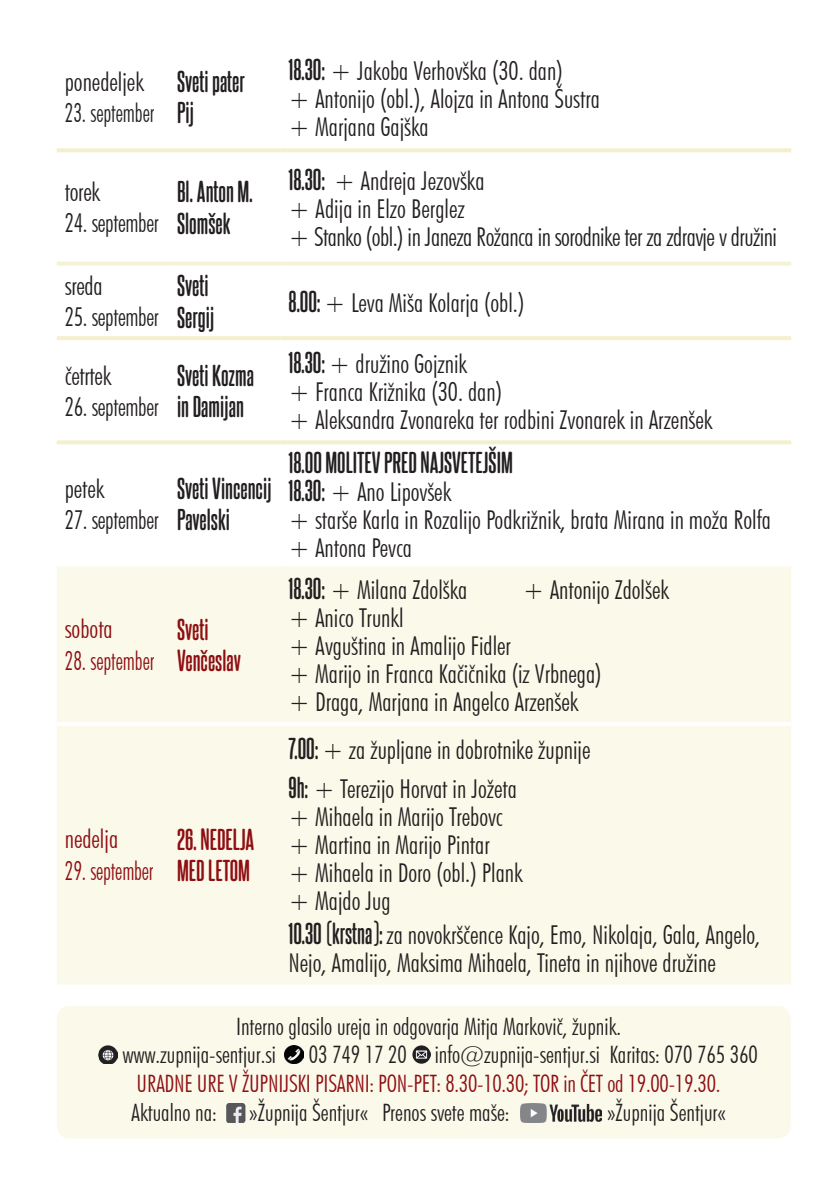
<style>
.page{position:relative;width:840px;height:1191px;background:#fff}
.page>*{position:absolute;margin:0;border:0;box-sizing:border-box;transform-origin:0 0}
.t1{font:300 condensed 26px/28px "Futura BT";color:#231f20}
.t2{font:700 26px/31.2px "Steelfish Rounded Rg";color:#231f20}
.t3{font:300 condensed 26px/28px "Futura BT";letter-spacing:-.02em;color:#231f20}
.t4{font:300 condensed 26px "Futura BT";color:#231f20;scale:.92 1}
.t5{font:700 26px/31.2px "Steelfish Rounded Rg";color:#8e0e12}
.t6{font:300 condensed 26px "Futura BT";color:#8e0e12;scale:.85 1}
.t7{font:300 condensed 26px "Futura BT";color:#8e0e12}
.t8{font:300 condensed 26px "Futura BT";color:#231f20;scale:.85 1}
.t9{font:300 condensed 24px/28.8px "Futura BT";color:#231f20}
.t10{font:300 condensed 24px "Futura BT";letter-spacing:-.01em;color:#8e0e12}
.s1{font-family:"Steelfish Rounded Rg";font-weight:700;font-stretch:normal}
</style>
<div class="page">
<svg style="left:57px;top:152px;width:733px;height:293px"></svg>
<div style="left:57px;top:566px;width:733px;height:418px;background:#faf9ea"></div>
<svg style="left:57px;top:262px;width:112px;height:4px"></svg>
<svg style="left:169px;top:262px;width:111px;height:4px"></svg>
<svg style="left:280px;top:262px;width:510px;height:4px;background:#f5f4d8"></svg>
<hr style="left:57px;top:336px;width:112px;height:4px;background:#f4f0cd">
<hr style="left:169px;top:336px;width:111px;height:4px;background:#f4f0cd">
<hr style="left:280px;top:336px;width:510px;height:4px;background:#f4f0cd">
<svg style="left:57px;top:440px;width:112px;height:4px"></svg>
<svg style="left:169px;top:440px;width:111px;height:4px"></svg>
<svg style="left:280px;top:440px;width:510px;height:4px;background:#f5f1d1"></svg>
<hr style="left:57px;top:722px;width:112px;height:4px;background:#fff">
<hr style="left:169px;top:722px;width:111px;height:4px;background:#fff">
<hr style="left:280px;top:722px;width:510px;height:4px;background:#fff">
<svg style="left:57px;top:148px;width:112px;height:4px"></svg>
<svg style="left:169px;top:148px;width:111px;height:4px"></svg>
<svg style="left:280px;top:148px;width:510px;height:4px;background:#f4f1d0"></svg>
<div style="left:57px;top:1005px;width:733px;height:133px;background:#faf9ea;border-radius:12px"></div>
<img style="left:285px;top:1045px;width:18px;height:18px">
<img style="left:412px;top:1045px;width:18px;height:18px">
<img style="left:226px;top:1104px;width:19px;height:18px">
<img style="left:520px;top:1104px;width:81px;height:18px">
<img style="left:99px;top:1045px;width:18px;height:19px">
<p class="t1" style="left:65px;top:67px;width:80px">ponedeljek</p>
<p class="t8" style="left:65px;top:97px;width:107px">23. september</p>
<p class="t1" style="left:65px;top:178px;width:37px">torek</p>
<p class="t4" style="left:65px;top:207px;width:104px">24. september</p>
<p class="t1" style="left:65px;top:272px;width:39px">sreda</p>
<p class="t4" style="left:65px;top:301px;width:104px">25. september</p>
<p class="t1" style="left:65px;top:361px;width:48px">četrtek</p>
<p class="t4" style="left:65px;top:391px;width:104px">26. september</p>
<p class="t1" style="left:65px;top:474px;width:41px">petek</p>
<p class="t4" style="left:65px;top:504px;width:104px">27. september</p>
<p class="t7" style="left:65px;top:613px;width:49px">sobota</p>
<p class="t6" style="left:65px;top:644px;width:107px">28. september</p>
<p class="t2" style="left:177px;top:64px;width:69px">Sveti pater<br>Pij</p>
<p class="t2" style="left:177px;top:174px;width:77px">Bl. Anton M.<br>Slomšek</p>
<p class="t2" style="left:177px;top:268px;width:39px">Sveti<br>Sergij</p>
<p class="t2" style="left:177px;top:357px;width:78px">Sveti Kozma in Damijan</p>
<p class="t2" style="left:177px;top:470px;width:96px">Sveti Vincencij<br>Pavelski</p>
<p class="t5" style="left:177px;top:611px;width:65px">Sveti<br>Venčeslav</p>
<p class="t1" style="left:288px;top:56px;width:313px"><span class="s1">18.30:</span> + Jakoba Verhovška (30. dan)<br>+ Antonijo (obl.), Alojza in Antona Šustra + Marjana Gajška</p>
<p class="t3" style="left:288px;top:167px;width:490px"><span class="s1">18.30:</span> + Andreja Jezovška<br>+ Adija in Elzo Berglez<br>+ Stanko (obl.) in Janeza Rožanca in sorodnike ter za zdravje v družini</p>
<p class="t1" style="left:288px;top:288px;width:237px"><span class="s1">8.00:</span> + Leva Miša Kolarja (obl.)</p>
<p class="t1" style="left:288px;top:350px;width:425px"><span class="s1">18.30:</span> + družino Gojznik<br>+ Franca Križnika (30. dan)<br>+ Aleksandra Zvonareka ter rodbini Zvonarek in Arzenšek</p>
<p class="t2" style="left:288px;top:444px;width:226px">18.00 MOLITEV PRED NAJSVETEJŠIM</p>
<p class="t1" style="left:288px;top:477px;width:483px"><span class="s1">18.30:</span> + Ano Lipovšek<br>+ starše Karla in Rozalijo Podkrižnik, brata Mirana in moža Rolfa + Antona Pevca</p>
<p class="t1" style="left:288px;top:576px;width:180px"><span class="s1">18.30:</span> + Milana Zdolška</p>
<p class="t1" style="left:522px;top:576px;width:147px">+ Antonijo Zdolšek</p>
<p class="t1" style="left:288px;top:604px;width:314px">+ Anico Trunkl<br>+ Avguština in Amalijo Fidler<br>+ Marijo in Franca Kačičnika (iz Vrbnega) + Draga, Marjana in Angelco Arzenšek</p>
<p class="t1" style="left:288px;top:729px;width:303px;line-height:39.4px"><span class="s1">7.00:</span> + za župljane in dobrotnike župnije<br><span class="s1">9h:</span> + Terezijo Horvat in Jožeta</p>
<p class="t1" style="left:288px;top:802px;width:236px">+ Mihaela in Marijo Trebovc + Martina in Marijo Pintar<br>+ Mihaela in Doro (obl.) Plank + Majdo Jug</p>
<p class="t1" style="left:288px;top:920px;width:473px"><span class="s1">10.30 (krstna):</span> za novokrščence Kajo, Emo, Nikolaja, Gala, Angelo,<br>Nejo, Amalijo, Maksima Mihaela, Tineta in njihove družine</p>
<p class="t9" style="left:122px;top:1011px;width:500px;text-indent:113px">Interno glasilo ureja in odgovarja Mitja Markovič, župnik. www.zupnija-sentjur.si</p>
<p class="t5" style="left:177px;top:821px;width:79px">26. NEDELJA<br>MED LETOM</p>
<p class="t7" style="left:65px;top:823px;width:55px">nedelja</p>
<p class="t6" style="left:65px;top:854px;width:106px">29. september</p>
<p class="t9" style="left:308px;top:1040px;width:450px">03 749 17 20 info@zupnija-sentjur.si Karitas: 070 765 360</p>
<p class="t10" style="left:136px;top:1069px;width:585px">URADNE URE V ŽUPNIJSKI PISARNI: PON-PET: 8.30-10.30; TOR in ČET od 19.00-19.30.</p>
<p class="t9" style="left:131px;top:1098px;width:87px">Aktualno na:</p>
<p class="t9" style="left:249px;top:1098px;width:261px">»Župnija Šentjur« Prenos svete maše:</p>
<p class="t9" style="left:607px;top:1098px;width:120px">»Župnija Šentjur«</p>
</div>
